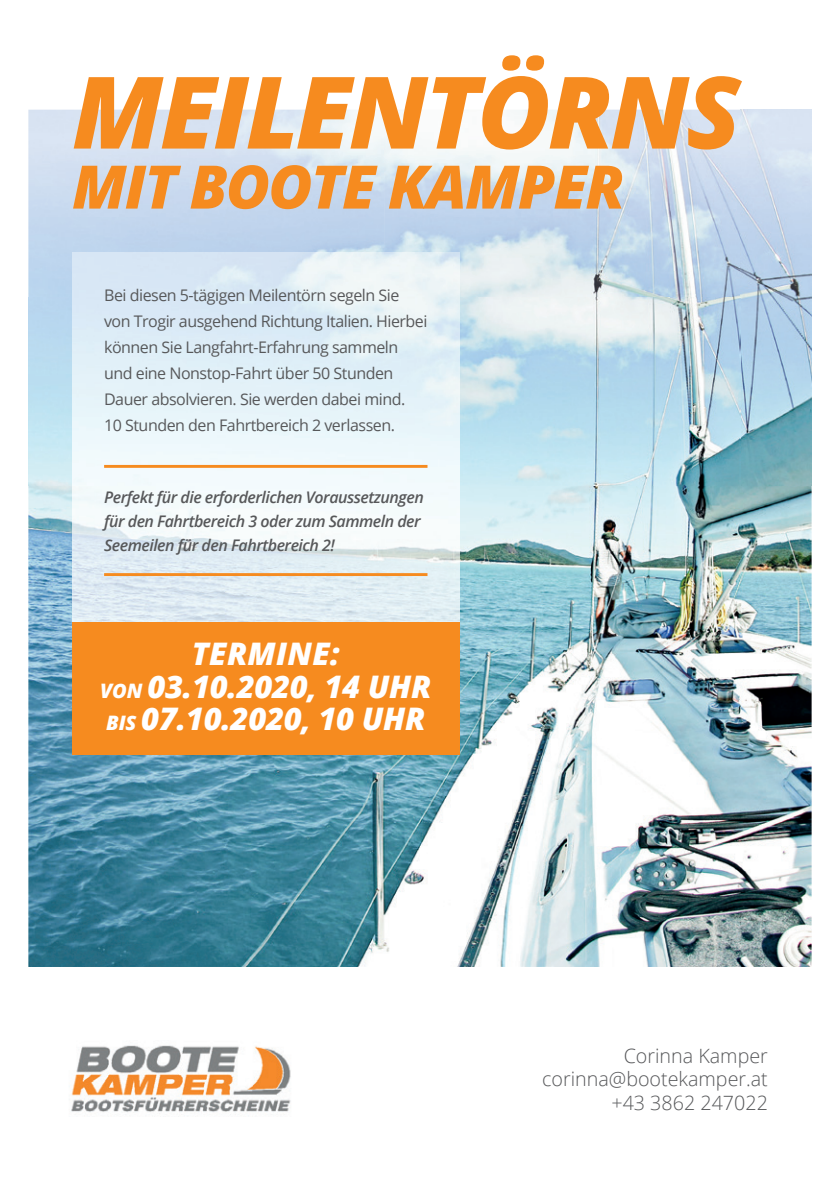
<style>
.page{position:relative;width:840px;height:1191px;background:#fff}
.page>*{position:absolute;margin:0;border:0;box-sizing:border-box;transform-origin:0 0}
.t1{font:italic 800 100px "Open Sans";letter-spacing:-.03em;color:#f68b1f}
.t2{font:italic 800 60px "Open Sans";letter-spacing:-.03em;color:#f68b1f}
.t3{font:italic 800 31px/32.8px "Open Sans";letter-spacing:-.01em;color:#fff;text-align:center}
.t4{font:300 19.6px/23.6px "Open Sans";color:#57585a;text-align:right}
.t5{font:16px/26px "Open Sans";letter-spacing:-.03em;color:#57585a}
.t6{font:italic 600 16px/24px "Open Sans";letter-spacing:-.03em;color:#57585a}
.s1{font-size:20px}
</style>
<div class="page">
<img style="left:28px;top:486px;width:783px;height:481px">
<img style="left:28px;top:110px;width:712px;height:187px">
<img style="left:740px;top:110px;width:71px;height:376px">
<img style="left:459px;top:297px;width:281px;height:189px">
<img style="left:72px;top:252px;width:387px;height:370px">
<hr style="left:104px;top:573px;width:323px;height:3px;background:#f68b1f">
<hr style="left:104px;top:465px;width:323px;height:3px;background:#f68b1f">
<div style="left:72px;top:622px;width:387px;height:132px;background:#f68b1f"></div>
<img style="left:71px;top:1045px;width:220px;height:67px">
<h1 class="t1" style="left:72px;top:36px;width:670px">MEILENTÖRNS</h1>
<h2 class="t2" style="left:72px;top:141px;width:553px">MIT BOOTE KAMPER</h2>
<p class="t5" style="left:104px;top:282px;width:325px">Bei diesen 5-tägigen Meilentörn segeln Sie von Trogir ausgehend Richtung Italien. Hierbei können Sie Langfahrt-Erfahrung sammeln und eine Nonstop-Fahrt über 50 Stunden Dauer absolvieren. Sie werden dabei mind.<br>10 Stunden den Fahrtbereich 2 verlassen.</p>
<p class="t6" style="left:104px;top:485px;width:321px">Perfekt für die erforderlichen Voraussetzungen für den Fahrtbereich 3 oder zum Sammeln der<br>Seemeilen für den Fahrtbereich 2!</p>
<h3 class="t3" style="left:100px;top:636px;width:332px">TERMINE:<br><span class="s1">VON</span> 03.10.2020, 14 UHR<br><span class="s1">BIS</span> 07.10.2020, 10 UHR</h3>
<p class="t4" style="left:542px;top:1043px;width:227px">Corinna Kamper corinna@bootekamper.at +43 3862 247022</p>
</div>
